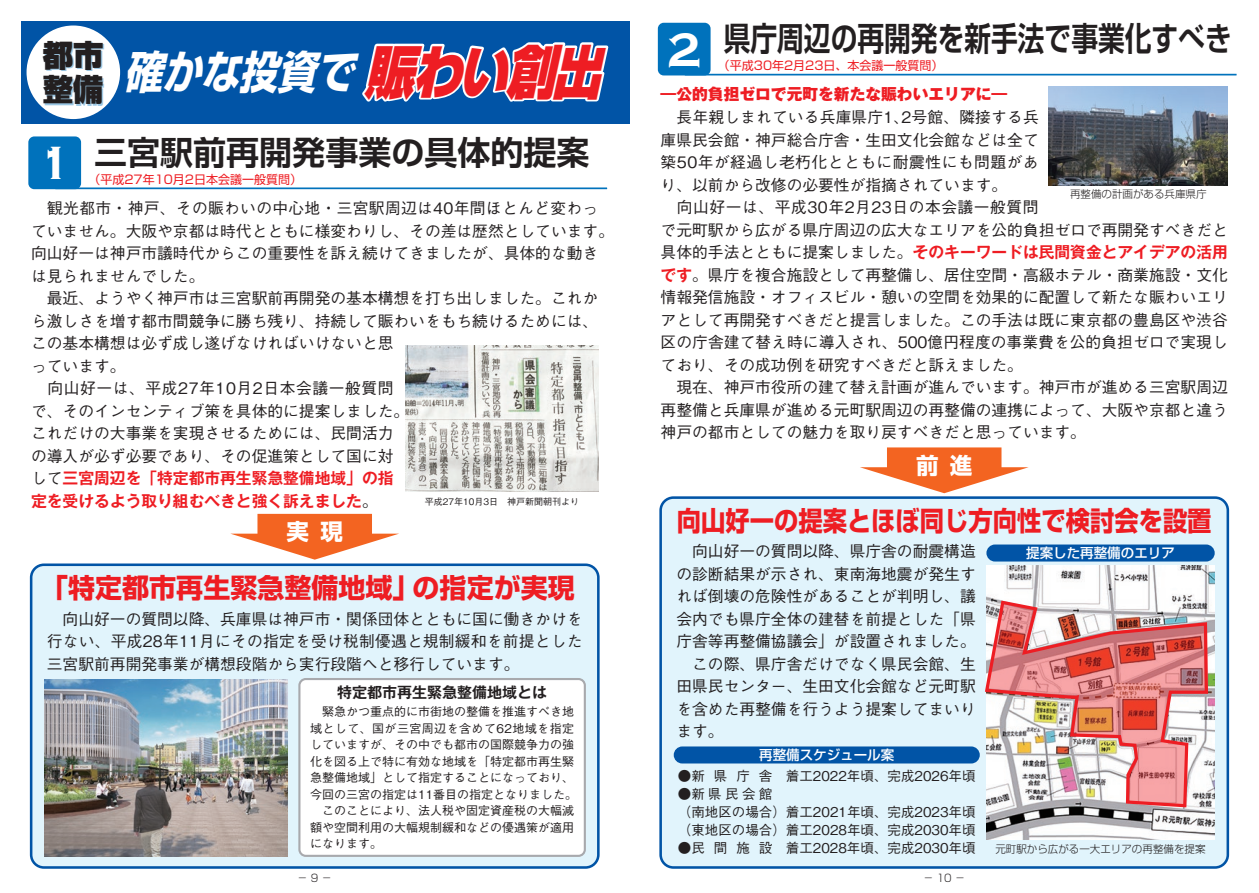
<style>
.page{position:relative;width:1259px;height:893px;background:#fff}
.page>*{position:absolute;margin:0;border:0;box-sizing:border-box;transform-origin:0 0}
.t1{font:700 48px "Copperplate Gothic";color:#fff}
.t2{font:italic 700 45px "Shin Go Pr 6";color:#fff;scale:.85 1}
.t3{font:700 33px "Shin Go Pr 6 De";color:#231f20;scale:.81 1}
.t4{font:700 33px "Shin Go Pr 6 De";color:#231f20}
.t5{font:900 30.45px/34.8px "Shin Go Pr 6";color:#231f20}
.t6{font:700 27px "Shin Go Pr 6";color:#ee1d23;scale:.9 1}
.t7{font:700 27px "Shin Go Pr 6";color:#ee1d23}
.t8{font:700 22.5px "Shin Go Pr 6";color:#fff}
.t9{font:500 15.75px/22.5px "Gothic BBB Pr 6";color:#231f20}
.t10{font:700 15.75px/22.5px "Gothic MB101 Pr 6 De";color:#ee1d23}
.t11{font:800 15.75px "Gothic MB101 Pr 6";color:#ee1d23}
.t12{font:700 15px "Gothic MB101 Pr 6 De";color:#231f20}
.t13{font:500 13.5px/18px "Gothic BBB Pr 6";color:#231f20}
.t14{font:500 13.5px "Shin Go Pr 6";color:#fff}
.t15{font:500 12px/16.5px "Gothic BBB Pr 6";color:#231f20}
.t16{font:12px "Shin Go Pr 6";color:#ee1d23}
.t17{font:300 10.5px "Shin Go Pr 6";color:#231f20}
.t18{font:300 10.5px "Shin Go Pr 6";color:#231f20;scale:.95 1}
.t19{font:500 9px "Gothic BBB Pr 6";color:#231f20}
.s1{font-weight:900;font-size:57.6px;color:#ee1d23}
.s2{font-family:"Gothic BBB Pr 6";font-weight:500;color:#231f20}
.s3{font-family:"Gothic MB101 Pr 6 De";font-weight:700;color:#ee1d23}
</style>
<div class="page">
<div style="left:31px;top:565px;width:567px;height:302px;background:#e1f4fc;border-radius:13px"></div>
<div style="left:30px;top:563px;width:569px;height:306px;border:3px solid #0154a6;border-radius:13px"></div>
<div style="left:299px;top:679px;width:286px;height:177px;background:#fff;border-radius:6px"></div>
<div style="left:298px;top:678px;width:288px;height:179px;border:2px solid #a8a9ad;border-radius:6px"></div>
<svg style="left:230px;top:514px;width:169px;height:46px"></svg>
<div style="left:29px;top:137px;width:51px;height:51px;background:#0072bc;border-radius:5px"></div>
<div style="left:28px;top:136px;width:53px;height:53px;border:2px solid #0072bc;border-radius:5px"></div>
<div style="left:21px;top:21px;width:608px;height:102px;background:#0154a6"></div>
<svg style="left:362px;top:42px;width:247px;height:60px"></svg>
<div style="left:27px;top:26px;width:93px;height:93px;background:#fff;border-radius:50%"></div>
<hr style="left:55px;top:187px;width:552px;height:2px;background:#0072bc">
<img style="left:45px;top:679px;width:242px;height:177px">
<img style="left:405px;top:346px;width:193px;height:146px">
<div style="left:660px;top:498px;width:567px;height:369px;background:#e1f4fc;border-radius:13px"></div>
<div style="left:659px;top:496px;width:570px;height:373px;border:3px solid #0154a6;border-radius:13px"></div>
<img style="left:986px;top:566px;width:228px;height:273px">
<img style="left:985px;top:599px;width:224px;height:210px">
<div style="left:658px;top:24px;width:52px;height:51px;background:#0072bc;border-radius:5px"></div>
<div style="left:658px;top:23px;width:52px;height:52px;border:2px solid #0072bc;border-radius:5px"></div>
<hr style="left:685px;top:74px;width:551px;height:1px;background:#0072bc">
<div style="left:986px;top:544px;width:228px;height:17px;background:#0154a6;border-radius:9px"></div>
<div style="left:674px;top:746px;width:305px;height:17px;background:#0154a6;border-radius:9px"></div>
<img style="left:1048px;top:87px;width:179px;height:99px">
<svg style="left:860px;top:447px;width:168px;height:46px"></svg>
<h3 class="t5" style="left:43px;top:37px;width:62px">都市整備</h3>
<h3 class="t4" style="left:94px;top:125px;width:497px">三宮駅前再開発事業の具体的提案</h3>
<h2 class="t2" style="left:124px;top:36px;width:586px">確かな投資で<span class="s1">賑わい創出</span></h2>
<h1 class="t1" style="left:38px;top:137px;width:36px">1</h1>
<p class="t16" style="left:88px;top:170px;width:215px">（平成27年10月2日本会議一般質問）</p>
<p class="t9" style="left:31px;top:196px;width:584px">　観光都市・神戸、その賑わいの中心地・三宮駅周辺は40年間ほとんど変わっていません。大阪や京都は時代とともに様変わりし、その差は歴然としています。向山好一は神戸市議時代からこの重要性を訴え続けてきましたが、具体的な動きは見られませんでした。<br>　最近、ようやく神戸市は三宮駅前再開発の基本構想を打ち出しました。これから激しさを増す都市間競争に勝ち残り、持続して賑わいをもち続けるためには、この基本構想は必ず成し遂げなければいけないと思<br>っています。<br>　向山好一は、平成27年10月2日本会議一般質問<br>で、そのインセンティブ策を具体的に提案しました。<br>これだけの大事業を実現させるためには、民間活力<br>の導入が必ず必要であり、その促進策として国に対</p>
<p class="t10" style="left:31px;top:466px;width:364px"><span class="s2">して</span>三宮周辺を「特定都市再生緊急整備地域」の指定を受けるよう取り組むべきと強く訴えました<span class="s2">。</span></p>
<p class="t19" style="left:425px;top:494px;width:156px">平成27年10月3日　神戸新聞朝刊より</p>
<h3 class="t8" style="left:287px;top:514px;width:58px">実現</h3>
<h3 class="t7" style="left:41px;top:566px;width:535px">「特定都市再生緊急整備地域」の指定が実現</h3>
<p class="t9" style="left:47px;top:606px;width:537px;text-align:justify">　向山好一の質問以降、兵庫県は神戸市・関係団体とともに国に働きかけを行ない、平成28年11月にその指定を受け税制優遇と規制緩和を前提とした三宮駅前再開発事業が構想段階から実行段階へと移行しています。</p>
<p class="t12" style="left:337px;top:680px;width:212px">特定都市再生緊急整備地域とは</p>
<p class="t15" style="left:310px;top:703px;width:269px">　緊急かつ重点的に市街地の整備を推進すべき地域として、国が三宮周辺を含めて62地域を指定していますが、その中でも都市の国際競争力の強化を図る上で特に有効な地域を「特定都市再生緊急整備地域」として指定することになっており、今回の三宮の指定は11番目の指定となりました。　このことにより、法人税や固定資産税の大幅減額や空間利用の大幅規制緩和などの優遇策が適用になります。</p>
<p class="t18" style="left:298px;top:870px;width:37px">－ 9 －</p>
<h1 class="t1" style="left:667px;top:23px;width:36px">2</h1>
<h3 class="t3" style="left:724px;top:12px;width:628px">県庁周辺の再開発を新手法で事業化すべき</h3>
<p class="t16" style="left:718px;top:56px;width:227px">（平成30年2月23日、本会議一般質問）</p>
<p class="t11" style="left:660px;top:81px;width:348px">―公的負担ゼロで元町を新たな賑わいエリアに―</p>
<p class="t9" style="left:660px;top:105px;width:569px">　長年親しまれている兵庫県庁1､2号館、隣接する兵<br>庫県民会館・神戸総合庁舎・生田文化会館などは全て<br>築50年が経過し老朽化とともに耐震性にも問題があ<br>り、以前から改修の必要性が指摘されています。<br>　向山好一は、平成30年2月23日の本会議一般質問<br>で元町駅から広がる県庁周辺の広大なエリアを公的負担ゼロで再開発すべきだと</p>
<p class="t10" style="left:660px;top:240px;width:569px"><span class="s2">具体的手法とともに提案しました。</span>そのキーワードは民間資金とアイデアの活用</p>
<p class="t9" style="left:660px;top:262px;width:569px"><span class="s3">です</span>。県庁を複合施設として再整備し、居住空間・高級ホテル・商業施設・文化情報発信施設・オフィスビル・憩いの空間を効果的に配置して新たな賑わいエリアとして再開発すべきだと提言しました。この手法は既に東京都の豊島区や渋谷区の庁舎建て替え時に導入され、500億円程度の事業費を公的負担ゼロで実現しており、その成功例を研究すべきだと訴えました。<br>　現在、神戸市役所の建て替え計画が進んでいます。神戸市が進める三宮駅周辺再整備と兵庫県が進める元町駅周辺の再整備の連携によって、大阪や京都と違う神戸の都市としての魅力を取り戻すべきだと思っています。</p>
<p class="t17" style="left:1070px;top:185px;width:138px">再整備の計画がある兵庫県庁</p>
<h3 class="t8" style="left:916px;top:447px;width:58px">前進</h3>
<h3 class="t6" style="left:677px;top:499px;width:596px">向山好一の提案とほぼ同じ方向性で検討会を設置</h3>
<p class="t9" style="left:676px;top:539px;width:301px;text-align:justify">　向山好一の質問以降、県庁舎の耐震構造の診断結果が示され、東南海地震が発生すれば倒壊の危険性があることが判明し、議会内でも県庁全体の建替を前提とした「県庁舎等再整備協議会」が設置されました。　この際、県庁舎だけでなく県民会館、生田県民センター、生田文化会館など元町駅を含めた再整備を行うよう提案してまいります。</p>
<p class="t13" style="left:678px;top:766px;width:299px">●新 県 庁 舎　着工2022年頃、完成2026年頃</p>
<p class="t13" style="left:678px;top:784px;width:299px">●新県民会館<br>（南地区の場合）着工2021年頃、完成2023年頃（東地区の場合）着工2028年頃、完成2030年頃</p>
<p class="t13" style="left:678px;top:838px;width:299px">●民 間 施 設　着工2028年頃、完成2030年頃</p>
<p class="t17" style="left:995px;top:841px;width:211px">元町駅から広がる一大エリアの再整備を提案</p>
<p class="t14" style="left:1026px;top:542px;width:150px">提案した再整備のエリア</p>
<p class="t14" style="left:759px;top:744px;width:136px">再整備スケジュール案</p>
<p class="t18" style="left:923px;top:870px;width:45px">－ 10 －</p>
</div>
